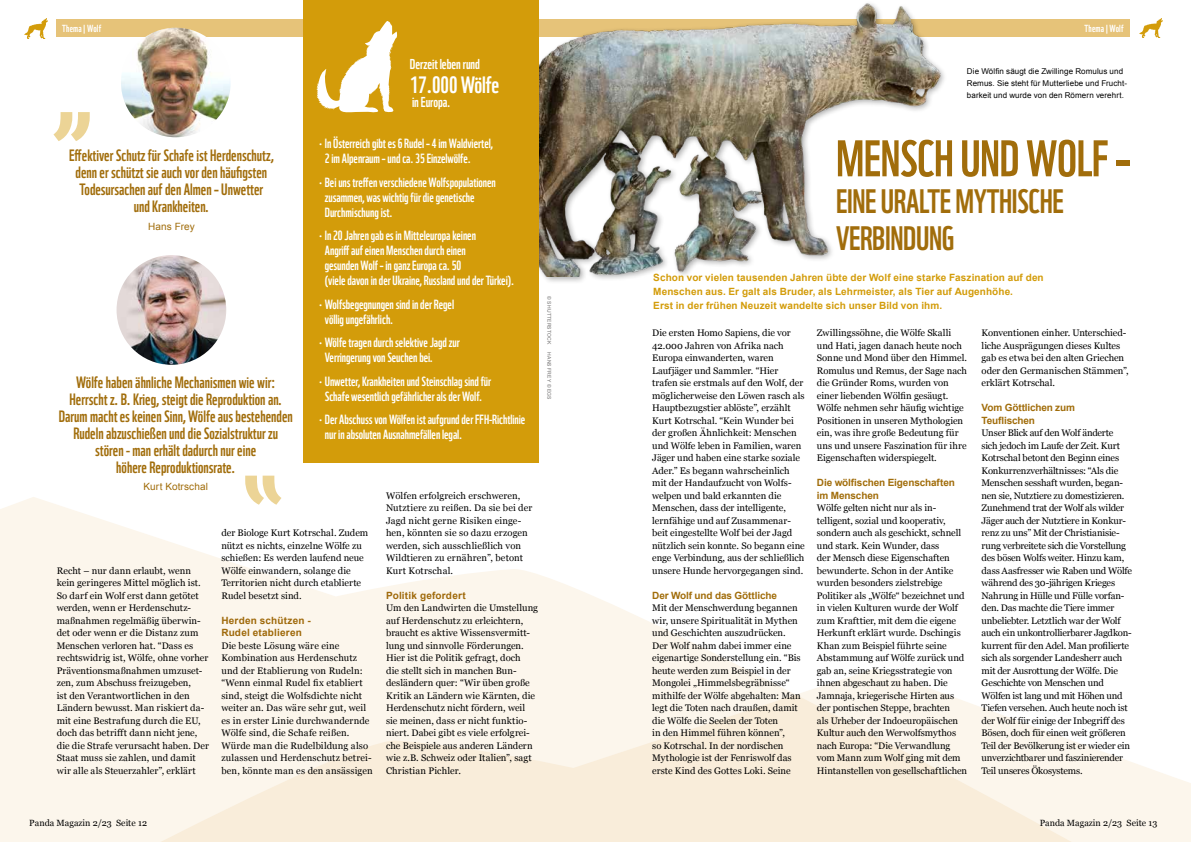
<style>
.page{position:relative;width:1191px;height:842px;background:#fff}
.page>*{position:absolute;margin:0;border:0;box-sizing:border-box;transform-origin:0 0}
.t1{font:108.9px "WWF";color:#d39c0a}
.t2{font:50px "WWF";letter-spacing:-.01em;color:#a16d0b}
.t3{font:33px/37px "WWF";letter-spacing:-.01em;color:#a16d0b}
.t4{font:23px "WWF";letter-spacing:-.005em;color:#fff}
.t5{font:16px/17px "WWF";color:#a16d0b;text-align:center}
.t6{font:14px "WWF";letter-spacing:-.005em;color:#fff}
.t7{font:13px/15px "WWF";letter-spacing:-.005em;color:#fff}
.t8{font:700 10px/14px "Arial";letter-spacing:.01em;color:#d39c0a}
.t9{font:700 10px/12.5px "Arial";letter-spacing:-.01em;color:#a16d0b}
.t10{font:700 10px/12.5px "Arial";letter-spacing:.02em;color:#a16d0b}
.t11{font:10px "Arial";letter-spacing:.01em;color:#a16d0b}
.t12{font:10px "WWF";letter-spacing:.01em;color:#fff}
.t13{font:9.5px/12.5px "Georgia";letter-spacing:-.005em;color:#000}
.t14{font:9px "Georgia";color:#000}
.t15{font:8px/12px "Arial";letter-spacing:.01em;color:#000}
.t16{font:5px "Arial";letter-spacing:.035em;color:#706f6f}
</style>
<div class="page">
<div style="left:57px;top:20px;width:482px;height:17px;background:#e6c379"></div>
<div style="left:521px;top:20px;width:609px;height:17px;background:#e6c379"></div>
<img style="left:121px;top:28px;width:110px;height:109px;border-radius:55px">
<img style="left:117px;top:255px;width:109px;height:110px;border-radius:55px">
<div style="left:505px;top:0;width:442px;height:284px;background:#000;opacity:.33"></div>
<img style="left:539px;top:0;width:414px;height:276px">
<div style="left:303px;top:0;width:236px;height:462px;background:#d39c0a"></div>
<svg style="left:0;top:497px;width:743px;height:171px;fill:#fcf6ec"></svg>
<svg style="left:0;top:668px;width:1191px;height:174px;background:#fbf3e7"></svg>
<img style="left:25px;top:19px;width:23px;height:20px">
<img style="left:1140px;top:18px;width:22px;height:20px">
<svg style="left:316px;top:21px;width:81px;height:92px"></svg>
<svg style="left:245px;top:497px;width:36px;height:8px"></svg>
<p class="t12" style="left:62px;top:20px;width:41px">Thema | Wolf</p>
<h3 class="t6" style="left:410px;top:53px;width:72px">Derzeit leben rund</h3>
<h3 class="t4" style="left:410px;top:66px;width:91px">17.000 Wölfe</h3>
<h3 class="t6" style="left:412px;top:91px;width:40px">in Europa.</h3>
<h1 class="t1" style="left:54px;top:1px;width:37px">„</h1>
<h3 class="t7" style="left:325px;top:135px;width:170px;text-indent:-6px">• In Österreich gibt es 6 Rudel – 4 im Waldviertel,<br>2 im Alpenraum – und ca. 35 Einzelwölfe.</h3>
<h3 class="t7" style="left:325px;top:173px;width:172px;text-indent:-6px">• Bei uns treffen verschiedene Wolfspopulationen zusammen, was wichtig für die genetische<br>Durchmischung ist.</h3>
<h3 class="t7" style="left:325px;top:227px;width:191px;text-indent:-6px">• In 20 Jahren gab es in Mitteleuropa keinen<br>Angriff auf einen Menschen durch einen<br>gesunden Wolf – in ganz Europa ca. 50<br>(viele davon in der Ukraine, Russland und der Türkei).</h3>
<h3 class="t7" style="left:325px;top:295px;width:131px;text-indent:-6px">• Wolfsbegegnungen sind in der Regel völlig ungefährlich.</h3>
<h3 class="t7" style="left:325px;top:334px;width:136px;text-indent:-6px">• Wölfe tragen durch selektive Jagd zur<br>Verringerung von Seuchen bei.</h3>
<h3 class="t7" style="left:318px;top:372px;width:174px;text-align:center">• Unwetter, Krankheiten und Steinschlag sind für<br>Schafe wesentlich gefährlicher als der Wolf.</h3>
<h3 class="t7" style="left:325px;top:411px;width:202px;text-indent:-6px">• Der Abschuss von Wölfen ist aufgrund der FFH-Richtlinie nur in absoluten Ausnahmefällen legal.</h3>
<h3 class="t5" style="left:69px;top:146px;width:206px">Effektiver Schutz für Schafe ist Herdenschutz, denn er schützt sie auch vor den häufigsten Todesursachen auf den Almen – Unwetter<br>und Krankheiten.</h3>
<p class="t11" style="left:148px;top:220px;width:48px">Hans Frey</p>
<p class="t5" style="left:59px;top:372px;width:235px">Wölfe haben ähnliche Mechanismen wie wir:<br>Herrscht z. B. Krieg, steigt die Reproduktion an.<br>Darum macht es keinen Sinn, Wölfe aus bestehenden Rudeln abzuschießen und die Sozialstruktur zu stören - man erhält dadurch nur eine<br>höhere Reproduktionsrate.</p>
<p class="t11" style="left:143px;top:480px;width:66px">Kurt Kotrschal</p>
<p class="t13" style="left:386px;top:489px;width:148px">Wölfen erfolgreich erschweren,<br>Nutztiere zu reißen. Da sie bei der<br>Jagd nicht gerne Risiken einge&shy;hen, könnten sie so dazu erzogen werden, sich ausschließlich von<br>Wildtieren zu ernähren”, betont<br>Kurt Kotrschal.</p>
<p class="t10" style="left:386px;top:589px;width:81px">Politik gefordert</p>
<p class="t13" style="left:386px;top:601px;width:153px">Um den Landwirten die Umstellung auf Herdenschutz zu erleichtern, braucht es aktive Wissensvermitt&shy;lung und sinnvolle Förderungen.<br>Hier ist die Politik gefragt, doch<br>die stellt sich in manchen Bun&shy;desländern quer: “Wir üben große Kritik an Ländern wie Kärnten, die Herdenschutz nicht fördern, weil sie meinen, dass er nicht funktio&shy;niert. Dabei gibt es viele erfolgrei&shy;che Beispiele aus anderen Ländern wie z.B. Schweiz oder Italien”, sagt Christian Pichler.</p>
<p class="t13" style="left:221px;top:526px;width:148px">der Biologe Kurt Kotrschal. Zudem nützt es nichts, einzelne Wölfe zu schießen: Es werden laufend neue<br>Wölfe einwandern, solange die<br>Territorien nicht durch etablierte<br>Rudel besetzt sind.</p>
<p class="t10" style="left:221px;top:614px;width:91px">Herden schützen -<br>Rudel etablieren</p>
<p class="t13" style="left:221px;top:639px;width:153px">Die beste Lösung wäre eine<br>Kombination aus Herdenschutz und der Etablierung von Rudeln: “Wenn einmal Rudel fix etabliert sind, steigt die Wolfsdichte nicht weiter an. Das wäre sehr gut, weil es in erster Linie durchwandernde<br>Wölfe sind, die Schafe reißen.<br>Würde man die Rudelbildung also zulassen und Herdenschutz betrei&shy;ben, könnte man es den ansässigen</p>
<p class="t13" style="left:57px;top:564px;width:154px">Recht – nur dann erlaubt, wenn kein geringeres Mittel möglich ist.<br>So darf ein Wolf erst dann getötet werden, wenn er Herdenschutz&shy;maßnahmen regelmäßig überwin&shy;det oder wenn er die Distanz zum Menschen verloren hat. “Dass es rechtswidrig ist, Wölfe, ohne vorher Präventionsmaßnahmen umzuset&shy;zen, zum Abschuss freizugeben,<br>ist den Verantwortlichen in den Ländern bewusst. Man riskiert da&shy;mit eine Bestrafung durch die EU, doch das betrifft dann nicht jene, die die Strafe verursacht haben. Der Staat muss sie zahlen, und damit wir alle als Steuerzahler”, erklärt</p>
<p class="t16" style="left:552px;top:296px;width:49px;rotate:90deg">© SHUTTERSTOCK</p>
<p class="t16" style="left:552px;top:352px;width:49px;rotate:90deg">HANS FREY © EGS</p>
<p class="t12" style="left:1084px;top:20px;width:41px">Thema | Wolf</p>
<p class="t15" style="left:967px;top:65px;width:162px">Die Wölfin säugt die Zwillinge Romulus und<br>Remus. Sie steht für Mutterliebe und Frucht&shy;barkeit und wurde von den Römern verehrt.</p>
<h2 class="t2" style="left:836px;top:119px;width:295px">MENSCH UND WOLF –</h2>
<h3 class="t3" style="left:836px;top:180px;width:229px">EINE URALTE MYTHISCHE<br>VERBINDUNG</h3>
<p class="t8" style="left:653px;top:271px;width:392px">Schon vor vielen tausenden Jahren übte der Wolf eine starke Faszination auf den<br>Menschen aus. Er galt als Bruder, als Lehrmeister, als Tier auf Augenhöhe.<br>Erst in der frühen Neuzeit wandelte sich unser Bild von ihm.</p>
<p class="t13" style="left:652px;top:326px;width:154px">Die ersten Homo Sapiens, die vor 42.000 Jahren von Afrika nach Europa einwanderten, waren Laufjäger und Sammler. “Hier trafen sie erstmals auf den Wolf, der möglicherweise den Löwen rasch als Hauptbezugstier ablöste”, erzählt Kurt Kotrschal. “Kein Wunder bei der großen Ähnlichkeit: Menschen und Wölfe leben in Familien, waren Jäger und haben eine starke soziale Ader.” Es begann wahrscheinlich mit der Handaufzucht von Wolfs&shy;welpen und bald erkannten die Menschen, dass der intelligente, lernfähige und auf Zusammenar&shy;beit eingestellte Wolf bei der Jagd nützlich sein konnte. So begann eine enge Verbindung, aus der schließlich unsere Hunde hervorgegangen sind.</p>
<p class="t9" style="left:652px;top:589px;width:126px">Der Wolf und das Göttliche</p>
<p class="t13" style="left:652px;top:601px;width:150px">Mit der Menschwerdung begannen wir, unsere Spiritualität in Mythen und Geschichten auszudrücken.<br>Der Wolf nahm dabei immer eine eigenartige Sonderstellung ein. “Bis heute werden zum Beispiel in der<br>Mongolei „Himmelsbegräbnisse“ mithilfe der Wölfe abgehalten: Man legt die Toten nach draußen, damit die Wölfe die Seelen der Toten<br>in den Himmel führen können”,<br>so Kotrschal. In der nordischen<br>Mythologie ist der Fenriswolf das erste Kind des Gottes Loki. Seine</p>
<p class="t13" style="left:817px;top:326px;width:151px">Zwillingssöhne, die Wölfe Skalli und Hati, jagen danach heute noch<br>Sonne und Mond über den Himmel.<br>Romulus und Remus, der Sage nach die Gründer Roms, wurden von einer liebenden Wölfin gesäugt.<br>Wölfe nehmen sehr häufig wichtige<br>Positionen in unseren Mythologien ein, was ihre große Bedeutung für uns und unsere Faszination für ihre<br>Eigenschaften widerspiegelt.</p>
<p class="t9" style="left:817px;top:477px;width:139px">Die wölfischen Eigenschaften im Menschen</p>
<p class="t13" style="left:817px;top:501px;width:152px">Wölfe gelten nicht nur als in&shy;telligent, sozial und kooperativ, sondern auch als geschickt, schnell und stark. Kein Wunder, dass<br>der Mensch diese Eigenschaften bewunderte. Schon in der Antike wurden besonders zielstrebige<br>Politiker als „Wölfe“ bezeichnet und in vielen Kulturen wurde der Wolf zum Krafttier, mit dem die eigene<br>Herkunft erklärt wurde. Dschingis<br>Khan zum Beispiel führte seine<br>Abstammung auf Wölfe zurück und gab an, seine Kriegsstrategie von ihnen abgeschaut zu haben. Die<br>Jamnaja, kriegerische Hirten aus der pontischen Steppe, brachten<br>als Urheber der Indoeuropäischen<br>Kultur auch den Werwolfsmythos nach Europa: “Die Verwandlung vom Mann zum Wolf ging mit dem<br>Hintanstellen von gesellschaftlichen</p>
<p class="t13" style="left:981px;top:326px;width:149px">Konventionen einher. Unterschied&shy;liche Ausprägungen dieses Kultes gab es etwa bei den alten Griechen oder den Germanischen Stämmen”, erklärt Kotrschal.</p>
<p class="t9" style="left:981px;top:402px;width:95px">Vom Göttlichen zum<br>Teuflischen</p>
<p class="t13" style="left:981px;top:426px;width:152px">Unser Blick auf den Wolf änderte<br>sich jedoch im Laufe der Zeit. Kurt Kotrschal betont den Beginn eines Konkurrenzverhältnisses: “Als die Menschen sesshaft wurden, began&shy;nen sie, Nutztiere zu domestizieren.<br>Zunehmend trat der Wolf als wilder Jäger auch der Nutztiere in Konkur&shy;renz zu uns” Mit der Christianisie&shy;rung verbreitete sich die Vorstellung des bösen Wolfs weiter. Hinzu kam, dass Aasfresser wie Raben und Wölfe während des 30-jährigen Krieges Nahrung in Hülle und Fülle vorfan&shy;den. Das machte die Tiere immer unbeliebter. Letztlich war der Wolf auch ein unkontrollierbarer Jagdkon&shy;kurrent für den Adel. Man profilierte sich als sorgender Landesherr auch mit der Ausrottung der Wölfe. Die Geschichte von Menschen und Wölfen ist lang und mit Höhen und Tiefen versehen. Auch heute noch ist der Wolf für einige der Inbegriff des Bösen, doch für einen weit größeren Teil der Bevölkerung ist er wieder ein unverzichtbarer und faszinierender Teil unseres Ökosystems.</p>
<p class="t14" style="left:29px;top:816px;width:119px">Panda Magazin 2/23 Seite 12</p>
<p class="t14" style="left:1039px;top:816px;width:119px">Panda Magazin 2/23 Seite 13</p>
</div>
